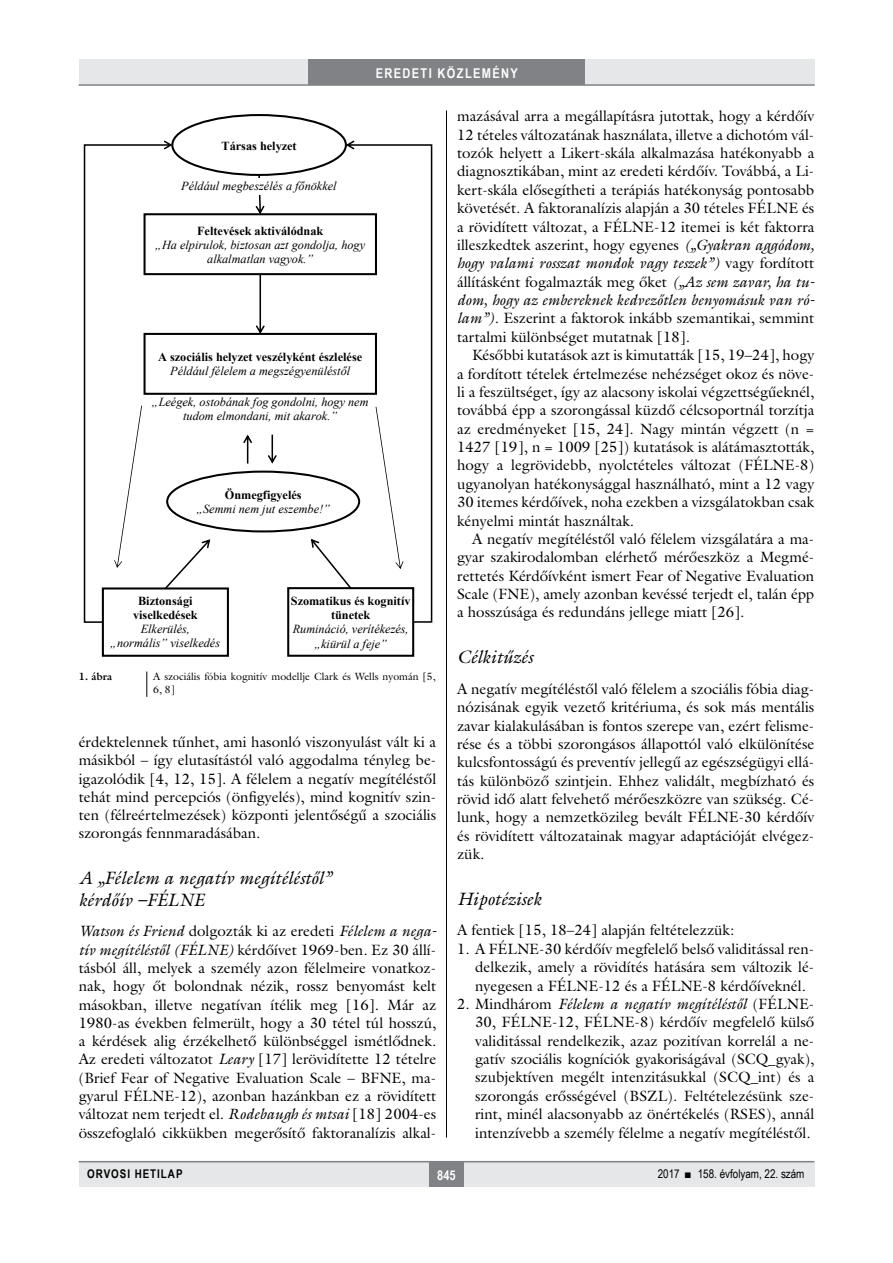
<style>
.page{position:relative;width:893px;height:1263px;background:#fff}
.page>*{position:absolute;margin:0;border:0;box-sizing:border-box;transform-origin:0 0}
.alcimkurziv{font:italic 18px/21.9px "Galliard Reg";color:#000}
.Body_tompa{font:15px/18.3px "Galliard Reg";color:#000;text-align:justify}
.Body_Text{font:15px/18.3px "Galliard Reg";color:#000;text-align:justify}
.rovatcim_jo{font:700 13.5px "Arial Narrow";letter-spacing:.1em;color:#fff}
.oldalszam{font:700 13.5px "Arial Narrow";color:#fff}
.t1{font:italic 12.3px/14.1px "Times New Roman";color:#000;text-align:center}
.t2{font:700 12.3px/14.1px "Times New Roman";color:#000;text-align:center}
.pagina{font:12px "Arial Narrow";color:#000}
.pagina-2{font:700 12px "Arial Narrow";letter-spacing:.08em;color:#000}
.kepalairas2{font:10.5px/13.5px "Galliard Reg";color:#000}
.kepalairas1{font:700 10.5px "Galliard Reg";color:#000}
.s1{font-weight:700;font-style:normal}
.s2{font-weight:400;font-style:italic}
.s3{font-style:italic}
</style>
<div class="page">
<div style="left:79px;top:1161px;width:735px;height:25px;background:#e6e7e8"></div>
<div style="left:429px;top:1161px;width:34px;height:25px;background:#808285"></div>
<hr style="left:79px;top:1161px;width:735px;height:1px;background:#808285">
<div style="left:79px;top:60px;width:735px;height:25px;background:#e6e7e8"></div>
<div style="left:308px;top:60px;width:277px;height:25px;background:#808285"></div>
<hr style="left:79px;top:84px;width:736px;height:2px;background:#808285">
<hr style="left:446px;top:111px;width:1px;height:1026px;background:#000">
<svg style="left:243px;top:435px;width:9px;height:29px"></svg>
<div style="left:171px;top:114px;width:176px;height:62px;border:2px solid #000;border-radius:50%"></div>
<div style="left:144px;top:213px;width:233px;height:62px;border:2px solid #000"></div>
<div style="left:144px;top:333px;width:233px;height:62px;border:2px solid #000"></div>
<div style="left:166px;top:471px;width:194px;height:61px;border:2px solid #000;border-radius:50%"></div>
<div style="left:287px;top:587px;width:127px;height:70px;border:2px solid #000"></div>
<img style="left:289px;top:593px;width:123px;height:58px">
<svg style="left:256px;top:175px;width:8px;height:39px"></svg>
<svg style="left:256px;top:274px;width:9px;height:60px"></svg>
<svg style="left:268px;top:435px;width:9px;height:29px"></svg>
<svg style="left:84px;top:141px;width:126px;height:482px"></svg>
<svg style="left:311px;top:141px;width:121px;height:482px"></svg>
<div style="left:103px;top:588px;width:125px;height:68px;background:#fff"></div>
<div style="left:102px;top:587px;width:127px;height:70px;border:2px solid #000"></div>
<img style="left:104px;top:593px;width:123px;height:58px">
<img style="left:172px;top:179px;width:174px;height:16px">
<img style="left:145px;top:395px;width:231px;height:29px">
<svg style="left:146px;top:671px;width:1px;height:26px"></svg>
<p class="rovatcim_jo" style="left:376px;top:63px;width:144px">EREDETI KÖZLEMÉNY</p>
<p class="t2" style="left:222px;top:138px;width:77px">Társas helyzet</p>
<p class="t1" style="left:181px;top:179px;width:157px">Például megbeszélés a főnökkel</p>
<p class="t1" style="left:155px;top:223px;width:211px"><span class="s1">Feltevések aktiválódnak<br></span>„Ha elpirulok, biztosan azt gondolja, hogy alkalmatlan vagyok.”</p>
<p class="t2" style="left:158px;top:350px;width:205px">A szociális helyzet veszélyként észlelése<br><span class="s2">Például félelem a megszégyenüléstől</span></p>
<p class="t1" style="left:152px;top:395px;width:218px">„Leégek, ostobának fog gondolni, hogy nem tudom elmondani, mit akarok.”</p>
<p class="t1" style="left:196px;top:487px;width:135px"><span class="s1">Önmegfigyelés<br></span>„Semmi nem jut eszembe!”</p>
<p class="t1" style="left:110px;top:593px;width:111px"><span class="s1">Biztonsági viselkedések<br></span>Elkerülés,<br>„normális” viselkedés</p>
<p class="t1" style="left:291px;top:594px;width:121px"><span class="s1">Szomatikus és kognitív tünetek<br></span>Rumináció, verítékezés, „kiürül a feje”</p>
<p class="kepalairas1" style="left:79px;top:669px;width:35px">1. ábra</p>
<p class="kepalairas2" style="left:153px;top:669px;width:284px">A szociális fóbia kognitív modellje Clark és Wells nyomán [5,<br>6, 8]</p>
<p class="Body_tompa" style="left:79px;top:732px;width:359px">érdektelennek tűnhet, ami hasonló viszonyulást vált ki a másikból – így elutasítástól való aggodalma tényleg be&shy;igazolódik [4, 12, 15]. A félelem a negatív megítéléstől tehát mind percepciós (önfigyelés), mind kognitív szin&shy;ten (félreértelmezések) központi jelentőségű a szociális szorongás fennmaradásában.</p>
<p class="alcimkurziv" style="left:79px;top:867px;width:255px">A „Félelem a negatív megítéléstől” kérdőív –FÉLNE</p>
<p class="Body_tompa" style="left:79px;top:922px;width:360px"><span class="s3">Watson és Friend</span> dolgozták ki az eredeti <span class="s3">Félelem a nega&shy;tív megítéléstől (FÉLNE)</span> kérdőívet 1969-ben. Ez 30 állí&shy;tásból áll, melyek a személy azon félelmeire vonatkoz&shy;nak, hogy őt bolondnak nézik, rossz benyomást kelt másokban, illetve negatívan ítélik meg [16]. Már az 1980-as években felmerült, hogy a 30 tétel túl hosszú, a kérdések alig érzékelhető különbséggel ismétlődnek.<br>Az eredeti változatot <span class="s3">Leary</span> [17] lerövidítette 12 tételre (Brief Fear of Negative Evaluation Scale – BFNE, ma&shy;gyarul FÉLNE-12), azonban hazánkban ez a rövidített változat nem terjedt el. <span class="s3">Rodebaugh és mtsai</span> [18] 2004-es összefoglaló cikkükben megerősítő faktoranalízis alkal-</p>
<p class="Body_tompa" style="left:457px;top:107px;width:359px">mazásával arra a megállapításra jutottak, hogy a kérdőív 12 tételes változatának használata, illetve a dichotóm vál&shy;tozók helyett a Likert-skála alkalmazása hatékonyabb a diagnosztikában, mint az eredeti kérdőív. Továbbá, a Li&shy;kert-skála elősegítheti a terápiás hatékonyság pontosabb követését. A faktoranalízis alapján a 30 tételes FÉLNE és a rövidített változat, a FÉLNE-12 itemei is két faktorra illeszkedtek aszerint, hogy egyenes <span class="s3">(„Gyakran aggódom, hogy valami rosszat mondok vagy teszek”)</span> vagy fordított állításként fogalmazták meg őket <span class="s3">(„Az sem zavar, ha tu&shy;dom, hogy az embereknek kedvezőtlen benyomásuk van ró&shy;lam”)</span>. Eszerint a faktorok inkább szemantikai, semmint tartalmi különbséget mutatnak [18].</p>
<p class="Body_Text" style="left:457px;top:346px;width:359px;text-indent:15px">Későbbi kutatások azt is kimutatták [15, 19–24], hogy a fordított tételek értelmezése nehézséget okoz és növe&shy;li a feszültséget, így az alacsony iskolai végzettségűeknél, továbbá épp a szorongással küzdő célcsoportnál torzítja az eredményeket [15, 24]. Nagy mintán végzett (n = 1427 [19], n = 1009 [25]) kutatások is alátámasztották, hogy a legrövidebb, nyolctételes változat (FÉLNE-8) ugyanolyan hatékonysággal használható, mint a 12 vagy 30 itemes kérdőívek, noha ezekben a vizsgálatokban csak kényelmi mintát használtak.</p>
<p class="Body_Text" style="left:457px;top:529px;width:359px;text-indent:15px">A negatív megítéléstől való félelem vizsgálatára a ma&shy;gyar szakirodalomban elérhető mérőeszköz a Megmé&shy;rettetés Kérdőívként ismert Fear of Negative Evaluation Scale (FNE), amely azonban kevéssé terjedt el, talán épp a hosszúsága és redundáns jellege miatt [26].</p>
<p class="alcimkurziv" style="left:457px;top:646px;width:77px">Célkitűzés</p>
<p class="Body_tompa" style="left:457px;top:679px;width:359px">A negatív megítéléstől való félelem a szociális fóbia diag&shy;nózisának egyik vezető kritériuma, és sok más mentális zavar kialakulásában is fontos szerepe van, ezért felisme&shy;rése és a többi szorongásos állapottól való elkülönítése kulcsfontosságú és preventív jellegű az egészségügyi ellá&shy;tás különböző szintjein. Ehhez validált, megbízható és rövid idő alatt felvehető mérőeszközre van szükség. Cé&shy;lunk, hogy a nemzetközileg bevált FÉLNE-30 kérdőív és rövidített változatainak magyar adaptációját elvégez&shy;zük.</p>
<p class="alcimkurziv" style="left:457px;top:888px;width:86px">Hipotézisek</p>
<p class="Body_tompa" style="left:457px;top:921px;width:279px">A fentiek [15, 18–24] alapján feltételezzük:</p>
<p class="Body_tompa" style="left:475px;top:939px;width:341px;text-indent:-18px">1. A FÉLNE-30 kérdőív megfelelő belső validitással ren&shy;delkezik, amely a rövidítés hatására sem változik lé&shy;nyegesen a FÉLNE-12 és a FÉLNE-8 kérdőíveknél.</p>
<p class="Body_tompa" style="left:475px;top:994px;width:341px;text-indent:-18px">2. Mindhárom <span class="s3">Félelem a negatív megítéléstől</span> (FÉLNE-30, FÉLNE-12, FÉLNE-8) kérdőív megfelelő külső validitással rendelkezik, azaz pozitívan korrelál a ne&shy;gatív szociális kogníciók gyakoriságával (SCQ_gyak), szubjektíven megélt intenzitásukkal (SCQ_int) és a szorongás erősségével (BSZL). Feltételezésünk sze&shy;rint, minél alacsonyabb az önértékelés (RSES), annál intenzívebb a személy félelme a negatív megítéléstől.</p>
<p class="pagina-2" style="left:87px;top:1165px;width:97px">ORVOSI HETILAP</p>
<p class="oldalszam" style="left:437px;top:1165px;width:20px">845</p>
<p class="pagina" style="left:658px;top:1165px;width:148px">2017 ■ 158. évfolyam, 22. szám</p>
</div>
